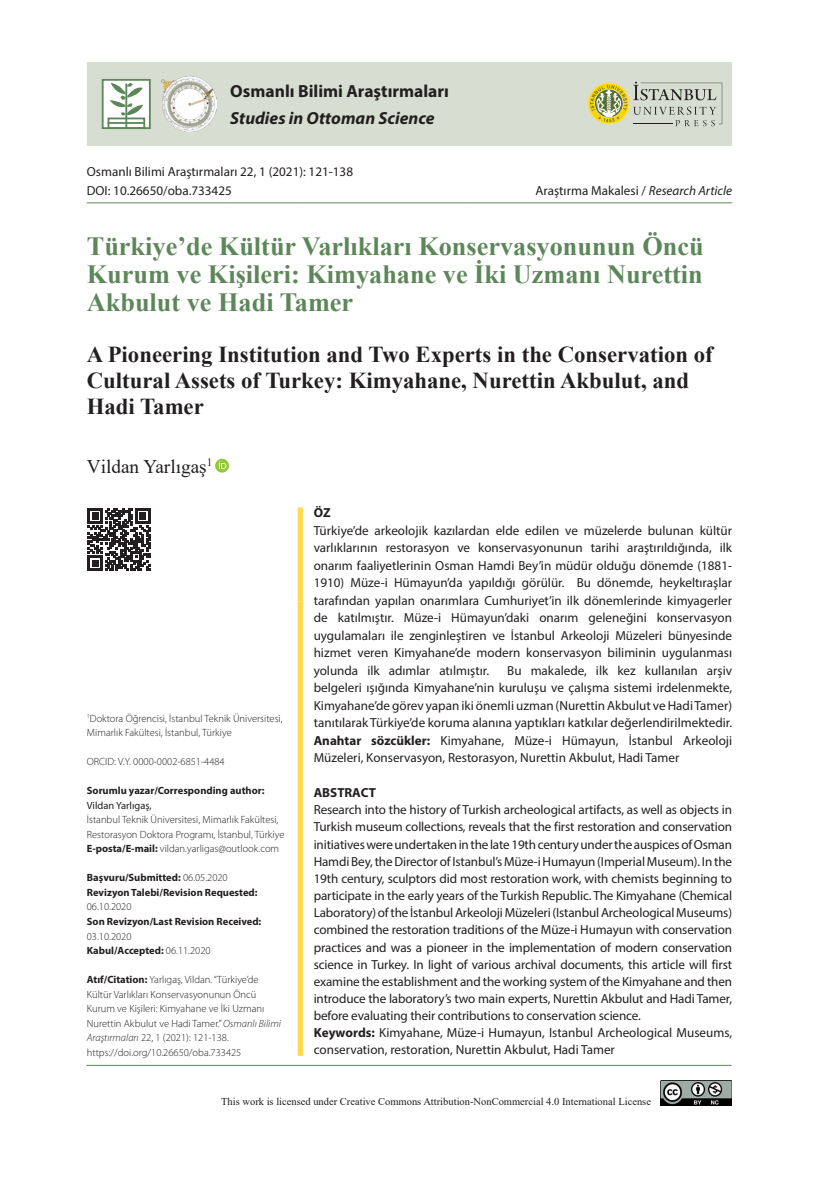
<style>
.page{position:relative;width:819px;height:1191px;background:#fff}
.page>*{position:absolute;margin:0;border:0;box-sizing:border-box;transform-origin:0 0}
.t1{font:700 26.25px/28px "Times New Roman";color:#5d875a;text-align:justify}
.t2{font:700 22.75px/26.2px "Times New Roman";color:#231f20}
.t3{font:19.25px "Times New Roman";color:#231f20}
.t4{font:700 17.5px "Myriad Pro";color:#231f20}
.t5{font:italic 700 17.5px "Myriad Pro";color:#231f20}
.t6{font:13.12px/17.2px "Myriad Pro";letter-spacing:-.01em;color:#231f20}
.t7{font:700 13.12px "Myriad Pro";color:#231f20}
.t8{font:300 10.5px/14.5px "Myriad Pro";color:#231f20}
.t9{font:700 10.5px/14.5px "Myriad Pro";color:#231f20}
.t10{font:10.5px "Times New Roman";color:#231f20}
.t11{font:10.5px "Myriad Pro";color:#231f20}
.s1{font-style:italic}
.s2{font-weight:700}
.s3{font-weight:300}
</style>
<div class="page">
<div style="left:87px;top:62px;width:645px;height:84px;background:#d7ded1"></div>
<div style="left:297px;top:507px;width:6px;height:94px;background:#ffda4d"></div>
<div style="left:297px;top:601px;width:6px;height:454px;background:#ffda4d"></div>
<hr style="left:87px;top:202px;width:143px;height:1px;background:#5d875a">
<hr style="left:230px;top:202px;width:70px;height:1px;background:#5d875a">
<hr style="left:300px;top:202px;width:167px;height:1px;background:#5d875a">
<hr style="left:467px;top:202px;width:117px;height:1px;background:#5d875a">
<hr style="left:584px;top:202px;width:148px;height:1px;background:#5d875a">
<div style="left:102px;top:79px;width:49px;height:50px;background:#fff;border:2px solid #5d875a"></div>
<div style="left:107px;top:117px;width:38px;height:12px;border:2px solid #5d875a"></div>
<hr style="left:107px;top:122px;width:37px;height:2px;background:#5d875a">
<svg style="left:110px;top:83px;width:33px;height:33px"></svg>
<hr style="left:125px;top:83px;width:2px;height:46px;background:#5d875a">
<img style="left:161px;top:77px;width:55px;height:54px">
<svg style="left:588px;top:82px;width:134px;height:44px;background:#c2c4a3"></svg>
<div style="left:215px;top:459px;width:14px;height:13px;background:#93c83d;border-radius:50%"></div>
<svg style="left:219px;top:461px;width:7px;height:8px"></svg>
<svg style="left:88px;top:508px;width:62px;height:62px"></svg>
<img style="left:660px;top:1080px;width:71px;height:25px">
<hr style="left:86px;top:1065px;width:645px;height:1px;background:#5d875a">
<h3 class="t4" style="left:230px;top:80px;width:220px">Osmanlı Bilimi Araştırmaları</h3>
<h3 class="t5" style="left:230px;top:106px;width:206px">Studies in Ottoman Science</h3>
<p class="t6" style="left:87px;top:161px;width:268px;line-height:19.8px">Osmanlı Bilimi Araştırmaları 22, 1 (2021): 121-138<br>DOI: 10.26650/oba.733425</p>
<p class="t6" style="left:535px;top:182px;width:198px">Araştırma Makalesi / <span class="s1">Research Article</span></p>
<h1 class="t1" style="left:87px;top:232px;width:618px">Türkiye’de Kültür Varlıkları Konservasyonunun Öncü Kurum ve Kişileri: Kimyahane ve İki Uzmanı Nurettin Akbulut ve Hadi Tamer</h1>
<h2 class="t2" style="left:87px;top:340px;width:627px">A Pioneering Institution and Two Experts in the Conservation of<br>Cultural Assets of Turkey: Kimyahane, Nurettin Akbulut, and<br>Hadi Tamer</h2>
<h3 class="t3" style="left:87px;top:452px;width:127px">Vildan Yarlıgaş<sup>1</sup></h3>
<p class="t8" style="left:87px;top:710px;width:197px"><sup>1</sup>Doktora Öğrencisi, İstanbul Teknik Üniversitesi,<br>Mimarlık Fakültesi, İstanbul, Türkiye</p>
<p class="t8" style="left:87px;top:754px;width:139px">ORCID: V.Y. 0000-0002-6851-4484</p>
<p class="t9" style="left:87px;top:783px;width:179px">Sorumlu yazar/Corresponding author:</p>
<p class="t11" style="left:87px;top:798px;width:66px">Vildan Yarlıgaş,</p>
<p class="t8" style="left:87px;top:812px;width:199px">İstanbul Teknik Üniversitesi, Mimarlık Fakültesi,<br>Restorasyon Doktora Programı, İstanbul, Türkiye<br><span class="s2">E-posta/E-mail:</span> vildan.yarligas@outlook.com</p>
<p class="t9" style="left:87px;top:870px;width:172px">Başvuru/Submitted: <span class="s3">06.05.2020<br></span>Revizyon Talebi/Revision Requested:</p>
<p class="t8" style="left:87px;top:899px;width:46px">06.10.2020</p>
<p class="t9" style="left:87px;top:913px;width:176px">Son Revizyon/Last Revision Received:</p>
<p class="t8" style="left:87px;top:928px;width:125px">03.10.2020<br><span class="s2">Kabul/Accepted:</span> 06.11.2020</p>
<p class="t8" style="left:87px;top:972px;width:195px"><span class="s2">Atıf/Citation:</span> Yarlıgaş, Vildan. “Türkiye’de Kültür Varlıkları Konservasyonunun Öncü Kurum ve Kişileri: Kimyahane ve İki Uzmanı Nurettin Akbulut ve Hadi Tamer.” <span class="s1">Osmanlı Bilimi Araştırmaları</span> 22, 1 (2021): 121-138. https://doi.org/10.26650/oba.733425</p>
<p class="t7" style="left:314px;top:504px;width:18px">ÖZ</p>
<p class="t6" style="left:314px;top:521px;width:420px;text-align:justify">Türkiye’de arkeolojik kazılardan elde edilen ve müzelerde bulunan kültür varlıklarının restorasyon ve konservasyonunun tarihi araştırıldığında, ilk onarım faaliyetlerinin Osman Hamdi Bey’in müdür olduğu dönemde (1881- 1910) Müze-i Hümayun’da yapıldığı görülür. Bu dönemde, heykeltıraşlar tarafından yapılan onarımlara Cumhuriyet’in ilk dönemlerinde kimyagerler de katılmıştır. Müze-i Hümayun’daki onarım geleneğini konservasyon uygulamaları ile zenginleştiren ve İstanbul Arkeoloji Müzeleri bünyesinde hizmet veren Kimyahane’de modern konservasyon biliminin uygulanması yolunda ilk adımlar atılmıştır.</p>
<p class="t6" style="left:314px;top:661px;width:420px;text-align:justify;text-indent:193px">Bu makalede, ilk kez kullanılan arşiv belgeleri ışığında Kimyahane’nin kuruluşu ve çalışma sistemi irdelenmekte, Kimyahane’de görev yapan iki önemli uzman (Nurettin Akbulut ve Hadi Tamer) tanıtılarak Türkiye’de koruma alanına yaptıkları katkılar değerlendirilmektedir.<br><span class="s2">Anahtar sözcükler:</span> Kimyahane, Müze-i Hümayun, İstanbul Arkeoloji Müzeleri, Konservasyon, Restorasyon, Nurettin Akbulut, Hadi Tamer</p>
<p class="t7" style="left:314px;top:784px;width:64px">ABSTRACT</p>
<p class="t6" style="left:314px;top:801px;width:420px">Research into the history of Turkish archeological artifacts, as well as objects in Turkish museum collections, reveals that the first restoration and conservation initiatives were undertaken in the late 19th century under the auspices of Osman Hamdi Bey, the Director of Istanbul’s Müze-i Humayun (Imperial Museum). In the 19th century, sculptors did most restoration work, with chemists beginning to participate in the early years of the Turkish Republic. The Kimyahane (Chemical Laboratory) of the İstanbul Arkeoloji Müzeleri (Istanbul Archeological Museums) combined the restoration traditions of the Müze-i Humayun with conservation practices and was a pioneer in the implementation of modern conservation science in Turkey. In light of various archival documents, this article will first examine the establishment and the working system of the Kimyahane and then introduce the laboratory’s two main experts, Nurettin Akbulut and Hadi Tamer, before evaluating their contributions to conservation science.<br><span class="s2">Keywords:</span> Kimyahane, Müze-i Humayun, Istanbul Archeological Museums, conservation, restoration, Nurettin Akbulut, Hadi Tamer</p>
<p class="t10" style="left:221px;top:1094px;width:431px">This work is licensed under Creative Commons Attribution-NonCommercial 4.0 International License</p>
</div>
